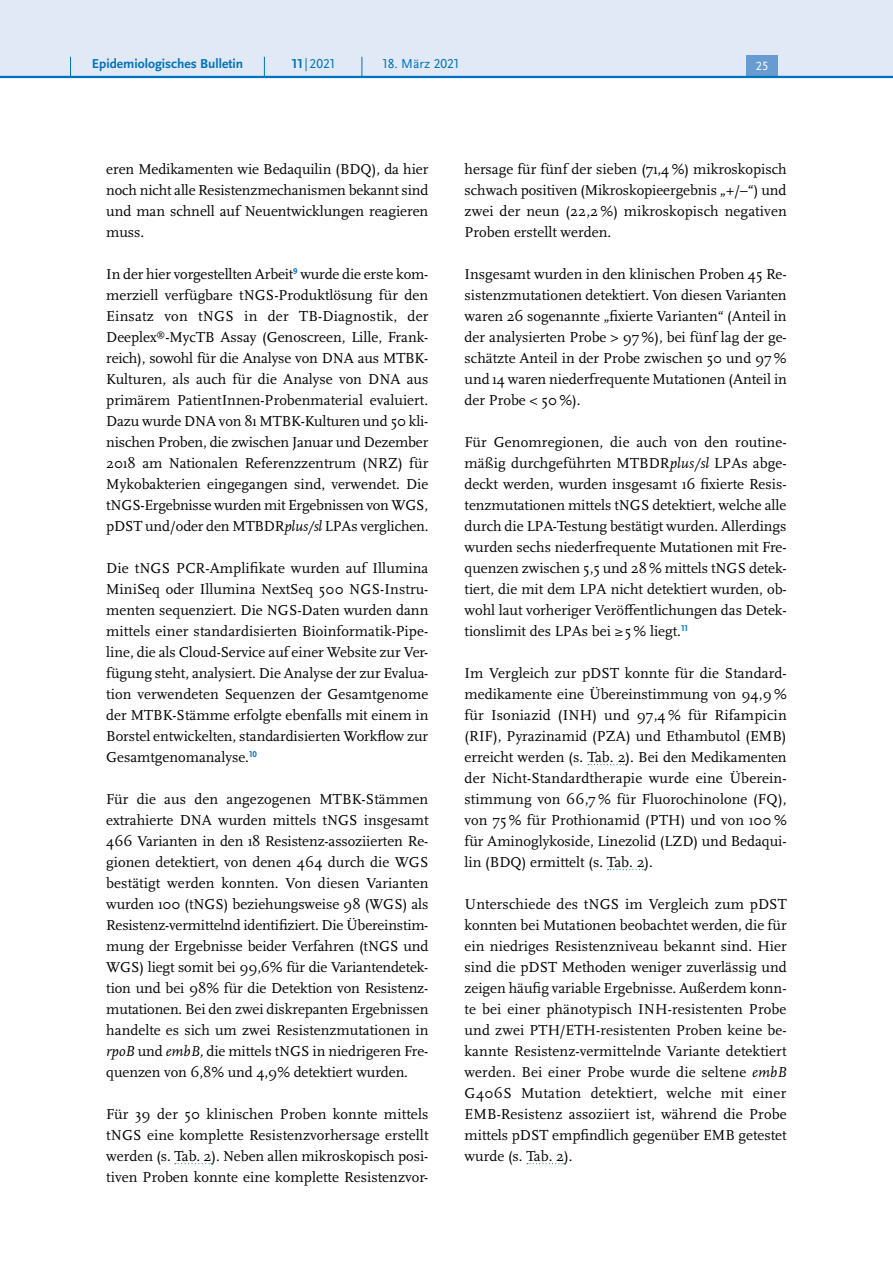
<style>
.page{position:relative;width:893px;height:1263px;background:#fff}
.page>*{position:absolute;margin:0;border:0;box-sizing:border-box;transform-origin:0 0}
.P_-_Fließtext{font:15px/21px "Scala Pro";color:#000;text-align:justify}
.t1{font:700 13.5px "Scala Sans Pro";color:#0072bc}
.t2{font:13.5px "Scala Sans Pro";color:#0072bc}
.t3{font:12.45px "Scala Sans Pro";color:#fff}
.s1{font-weight:700}
.s2{font-style:italic}
</style>
<div class="page">
<svg style="left:175px;top:1163px;width:37px;height:1px"></svg>
<svg style="left:588px;top:764px;width:38px;height:1px"></svg>
<svg style="left:607px;top:869px;width:38px;height:1px"></svg>
<svg style="left:527px;top:1163px;width:38px;height:1px"></svg>
<div style="left:0;top:0;width:893px;height:77px;background:#e1e8f6"></div>
<div style="left:746px;top:55px;width:32px;height:21px;background:#679bd2"></div>
<hr style="left:0;top:76px;width:893px;height:2px;background:#0072bc">
<svg style="left:70px;top:57px;width:1px;height:19px"></svg>
<svg style="left:264px;top:57px;width:1px;height:19px"></svg>
<svg style="left:362px;top:57px;width:1px;height:19px"></svg>
<p class="t1" style="left:92px;top:55px;width:153px">Epidemiologisches Bulletin</p>
<p class="t2" style="left:292px;top:55px;width:45px"><span class="s1">11</span> |2021</p>
<p class="t2" style="left:383px;top:55px;width:78px">18. März 2021</p>
<p class="t3" style="left:756px;top:59px;width:14px">25</p>
<p class="P_-_Fließtext" style="left:106px;top:158px;width:324px">eren Medikamenten wie Bedaquilin (BDQ), da hier noch nicht alle Resistenzmechanismen bekannt sind und man schnell auf Neuentwicklungen reagieren muss.</p>
<p class="P_-_Fließtext" style="left:106px;top:263px;width:324px">In der hier vorgestellten Arbeit<sup>9</sup> wurde die erste kom&shy;merziell verfügbare tNGS-Produktlösung für den Einsatz von tNGS in der TB-Diagnostik, der Deeplex<sup>®</sup>-MycTB Assay (Genoscreen, Lille, Frank&shy;reich), sowohl für die Analyse von DNA aus MTBK-Kulturen, als auch für die Analyse von DNA aus primärem PatientInnen-Probenmaterial evaluiert.<br>Dazu wurde DNA von 81 MTBK-Kulturen und 50 kli&shy;nischen Proben, die zwischen Januar und Dezember 2018 am Nationalen Referenzzentrum (NRZ) für Mykobakterien eingegangen sind, verwendet. Die tNGS-Ergebnisse wurden mit Ergebnissen von WGS, pDST und/oder den MTBDR<span class="s2">plus/sl</span> LPAs verglichen.</p>
<p class="P_-_Fließtext" style="left:106px;top:557px;width:324px">Die tNGS PCR-Amplifikate wurden auf Illumina MiniSeq oder Illumina NextSeq 500 NGS-Instru&shy;menten sequenziert. Die NGS-Daten wurden dann mittels einer standardisierten Bioinformatik-Pipe&shy;line, die als Cloud-Service auf einer Website zur Ver&shy;fügung steht, analysiert. Die Analyse der zur Evalua&shy;tion verwendeten Sequenzen der Gesamtgenome der MTBK-Stämme erfolgte ebenfalls mit einem in Borstel entwickelten, standardisierten Workflow zur Gesamtgenomanalyse.<sup>10</sup></p>
<p class="P_-_Fließtext" style="left:106px;top:788px;width:324px">Für die aus den angezogenen MTBK-Stämmen extrahierte DNA wurden mittels tNGS insgesamt 466 Varianten in den 18 Resistenz-assoziierten Re&shy;gionen detektiert, von denen 464 durch die WGS bestätigt werden konnten. Von diesen Varianten wurden 100 (tNGS) beziehungsweise 98 (WGS) als Resistenz-vermittelnd identifiziert. Die Übereinstim&shy;mung der Ergebnisse beider Verfahren (tNGS und WGS) liegt somit bei 99,6% für die Variantendetek&shy;tion und bei 98% für die Detektion von Resistenz&shy;mutationen. Bei den zwei diskrepanten Ergebnissen handelte es sich um zwei Resistenzmutationen in <span class="s2">rpoB</span> und <span class="s2">embB,</span> die mittels tNGS in niedrigeren Fre&shy;quenzen von 6,8% und 4,9% detektiert wurden.</p>
<p class="P_-_Fließtext" style="left:106px;top:1103px;width:324px">Für 39 der 50 klinischen Proben konnte mittels tNGS eine komplette Resistenzvorhersage erstellt werden (s. Tab. 2). Neben allen mikroskopisch posi&shy;tiven Proben konnte eine komplette Resistenzvor-</p>
<p class="P_-_Fließtext" style="left:465px;top:158px;width:324px">hersage für fünf der sieben (71,4 %) mikroskopisch schwach positiven (Mikroskopieergebnis „+/–“) und zwei der neun (22,2 %) mikroskopisch negativen Proben erstellt werden.</p>
<p class="P_-_Fließtext" style="left:465px;top:263px;width:324px">Insgesamt wurden in den klinischen Proben 45 Re&shy;sistenzmutationen detektiert. Von diesen Varianten waren 26 sogenannte „fixierte Varianten“ (Anteil in der analysierten Probe &gt; 97 %), bei fünf lag der ge&shy;schätzte Anteil in der Probe zwischen 50 und 97 % und 14 waren niederfrequente Mutationen (Anteil in der Probe &lt; 50 %).</p>
<p class="P_-_Fließtext" style="left:465px;top:431px;width:324px">Für Genomregionen, die auch von den routine&shy;mäßig durchgeführten MTBDR<span class="s2">plus/sl</span> LPAs abge&shy;deckt werden, wurden insgesamt 16 fixierte Resis&shy;tenzmutationen mittels tNGS detektiert, welche alle durch die LPA-Testung bestätigt wurden. Allerdings wurden sechs niederfrequente Mutationen mit Fre&shy;quenzen zwischen 5,5 und 28 % mittels tNGS detek&shy;tiert, die mit dem LPA nicht detektiert wurden, ob&shy;wohl laut vorheriger Veröffentlichungen das Detek&shy;tionslimit des LPAs bei ≥5 % liegt.<sup>11</sup></p>
<p class="P_-_Fließtext" style="left:465px;top:662px;width:324px">Im Vergleich zur pDST konnte für die Standard&shy;medikamente eine Übereinstimmung von 94,9 % für Isoniazid (INH) und 97,4 % für Rifampicin (RIF), Pyrazinamid (PZA) und Ethambutol (EMB) erreicht werden (s. Tab. 2). Bei den Medikamenten der Nicht-Standardtherapie wurde eine Überein&shy;stimmung von 66,7 % für Fluorochinolone (FQ), von 75 % für Prothionamid (PTH) und von 100 % für Aminoglykoside, Linezolid (LZD) und Bedaqui&shy;lin (BDQ) ermittelt (s. Tab. 2).</p>
<p class="P_-_Fließtext" style="left:465px;top:893px;width:324px">Unterschiede des tNGS im Vergleich zum pDST konnten bei Mutationen beobachtet werden, die für ein niedriges Resistenzniveau bekannt sind. Hier sind die pDST Methoden weniger zuverlässig und zeigen häufig variable Ergebnisse. Außerdem konn&shy;te bei einer phänotypisch INH-resistenten Probe und zwei PTH/ETH-resistenten Proben keine be&shy;kannte Resistenz-vermittelnde Variante detektiert werden. Bei einer Probe wurde die seltene <span class="s2">embB </span>G406S Mutation detektiert, welche mit einer EMB-Resistenz assoziiert ist, während die Probe mittels pDST empfindlich gegenüber EMB getestet wurde (s. Tab. 2).</p>
</div>
